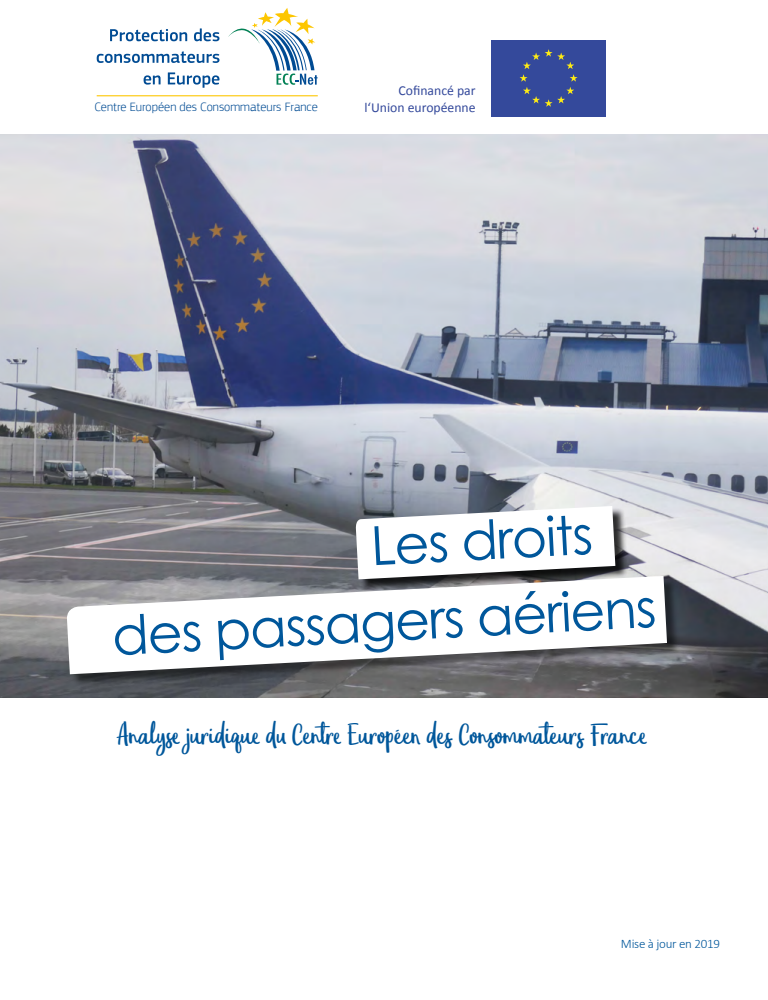
<style>
.page{position:relative;width:768px;height:1000px;background:#fff}
.page>*{position:absolute;margin:0;border:0;box-sizing:border-box;transform-origin:0 0}
.t1{font:54px/76.2px "Century Gothic";color:#00579b}
.t2{font:33px "Eufoniem One";letter-spacing:-.02em;color:#00579b}
.t3{font:13.7px/16.5px "Calibri";color:#34499b;text-align:right}
.t4{font:300 13px "Calibri";letter-spacing:-.02em;color:#00579b}
.t5{font:300 12.7px "PF Square Sans Pro";color:#004b93}
</style>
<div class="page">
<img style="left:0;top:134px;width:768px;height:563px">
<div style="left:358px;top:507px;width:270px;height:85px;background:#000;opacity:.8"></div>
<svg style="left:355px;top:506px;width:260px;height:70px"></svg>
<div style="left:69px;top:577px;width:611px;height:110px;background:#000;opacity:.51"></div>
<svg style="left:66px;top:576px;width:601px;height:98px"></svg>
<hr style="left:97px;top:95px;width:221px;height:1px;background:#fdc600">
<svg style="left:228px;top:8px;width:90px;height:77px"></svg>
<svg style="left:110px;top:29px;width:77px;height:12px"></svg>
<svg style="left:194px;top:28px;width:25px;height:13px"></svg>
<svg style="left:97px;top:51px;width:122px;height:12px"></svg>
<svg style="left:144px;top:75px;width:17px;height:10px"></svg>
<svg style="left:168px;top:72px;width:52px;height:16px"></svg>
<div style="left:491px;top:40px;width:115px;height:76px;background:#34499b"></div>
<svg style="left:520px;top:49px;width:58px;height:58px"></svg>
<p class="t5" style="left:94px;top:100px;width:225px">Centre Européen des Consommateurs France</p>
<p class="t3" style="left:364px;top:82px;width:113px">Cofinancé par l‘Union européenne</p>
<h1 class="t1" style="left:106px;top:521px;width:547px;text-indent:263px;rotate:-3deg">Les droits des passagers aériens</h1>
<p class="t2" style="left:116px;top:717px;width:533px">Analyse juridique du Centre Européen des Consommateurs France</p>
<p class="t4" style="left:621px;top:936px;width:101px">Mise à jour en 2019</p>
</div>
